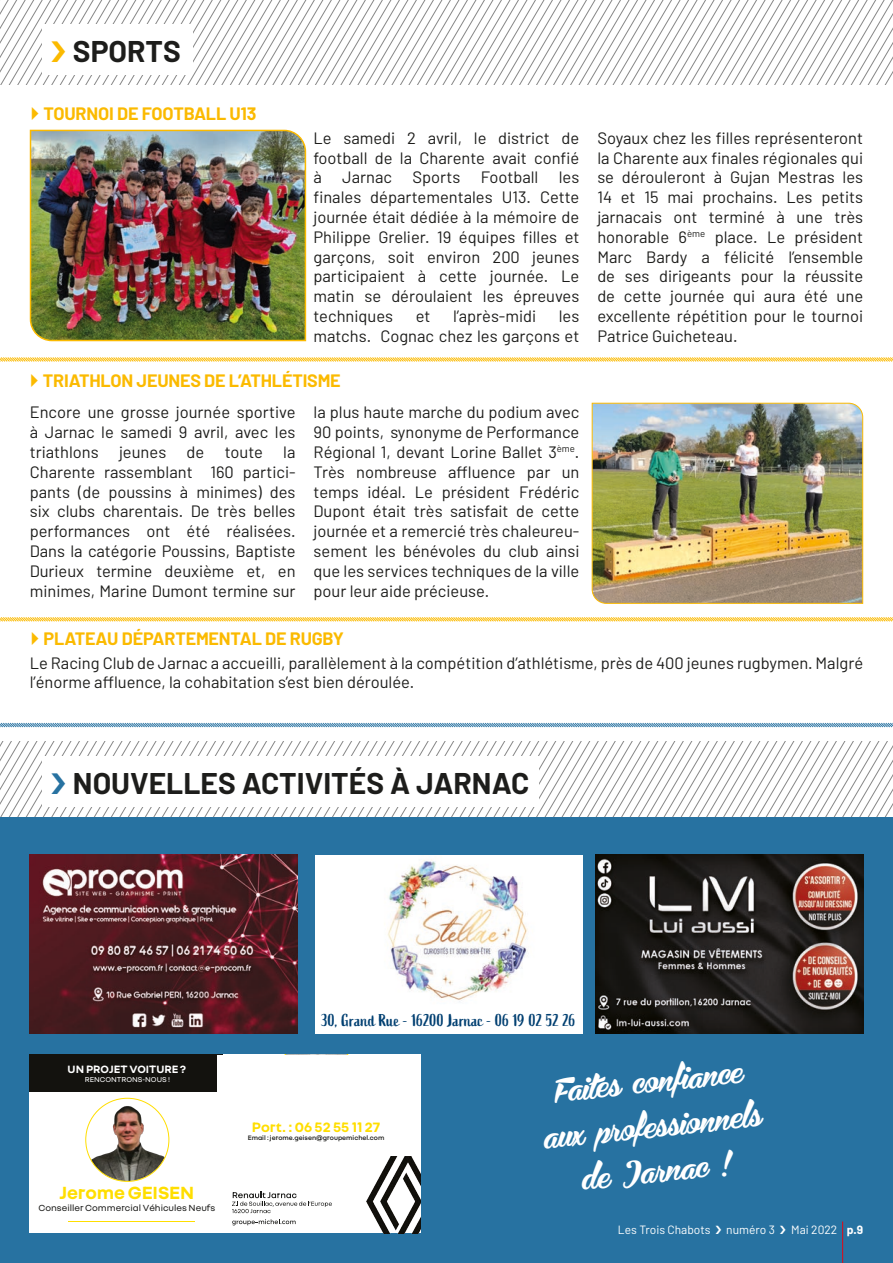
<style>
.page{position:relative;width:893px;height:1263px;background:#fff}
.page>*{position:absolute;margin:0;border:0;box-sizing:border-box;transform-origin:0 0}
.t1{font:30px "Bira PERSONALUSEONLY";color:#fff}
.t2{font:700 30px "Barlow";color:#1d1d1b}
.t3{font:19.05px "Nouvel R Variable";letter-spacing:-.01em;color:#ffde00}
.t4{font:700 18px "Barlow";letter-spacing:-.01em;color:#fbba00}
.t5{font:17.25px "Active";color:#003f71}
.t6{font:16.5px/19.8px "Barlow";color:#1d1d1b;text-align:justify}
.t7{font:14.7px "Nouvel R Variable";color:#ffde00}
.t8{font:12px "Barlow";color:#fff}
.t9{font:11.4px "Nouvel R Variable";color:#fff}
.t10{font:9.45px "Nouvel R Variable";color:#1d1d1b}
.t11{font:7.65px "Nouvel R Variable";color:#fff}
.t12{font:6.9px "Nouvel R Variable";color:#1d1d1b}
.s1{font-weight:700}
</style>
<div class="page">
<div style="left:0;top:843px;width:893px;height:420px;background:#2772a1"></div>
<hr style="left:842px;top:1221px;width:1px;height:42px;background:#e30614">
<img style="left:29px;top:129px;width:278px;height:213px">
<img style="left:591px;top:402px;width:273px;height:202px">
<svg style="left:0;top:357px;width:893px;height:5px;background:#fcdc81"></svg>
<svg style="left:0;top:617px;width:893px;height:5px;background:#fcdc81"></svg>
<img style="left:30px;top:855px;width:268px;height:178px">
<div style="left:315px;top:855px;width:268px;height:179px;background:#fff"></div>
<img style="left:387px;top:859px;width:141px;height:143px">
<img style="left:595px;top:855px;width:268px;height:178px">
<div style="left:30px;top:1054px;width:197px;height:179px;background:#fff"></div>
<div style="left:30px;top:1055px;width:197px;height:37px;background:#13120e"></div>
<img style="left:86px;top:1098px;width:83px;height:83px;border-radius:42px">
<hr style="left:69px;top:1221px;width:126px;height:1px;background:#ffde00">
<div style="left:224px;top:1054px;width:197px;height:179px;background:#fff"></div>
<img style="left:367px;top:1157px;width:53px;height:76px">
<svg style="left:232px;top:1192px;width:100px;height:21px"></svg>
<svg style="left:232px;top:1219px;width:64px;height:6px"></svg>
<div style="left:217px;top:1054px;width:195px;height:56px;background:#fff"></div>
<svg style="left:0;top:0;width:893px;height:85px"></svg>
<svg style="left:0;top:722px;width:893px;height:121px"></svg>
<p class="t2" style="left:73px;top:32px;width:109px">SPORTS</p>
<p class="t4" style="left:44px;top:102px;width:214px">TOURNOI DE FOOTBALL U13</p>
<p class="t6" style="left:313px;top:127px;width:267px">Le samedi 2 avril, le district de football de la Charente avait confié à Jarnac Sports Football les finales départementales U13. Cette journée était dédiée à la mémoire de Philippe Grelier. 19 équipes filles et garçons, soit environ 200 jeunes participaient à cette journée. Le matin se déroulaient les épreuves techniques</p>
<p class="t6" style="left:416px;top:306px;width:16px">et</p>
<p class="t6" style="left:453px;top:306px;width:85px">l’après-midi</p>
<p class="t6" style="left:313px;top:306px;width:267px;text-align:right">les<br>matchs. Cognac chez les garçons et</p>
<p class="t6" style="left:597px;top:127px;width:267px">Soyaux chez les filles représenteront la Charente aux finales régionales qui se dérouleront à Gujan Mestras les 14 et 15 mai prochains. Les petits jarnacais ont terminé à une très honorable 6<sup>ème</sup> place. Le président Marc Bardy a félicité l’ensemble de ses dirigeants pour la réussite de cette journée qui aura été une excellente répétition pour le tournoi Patrice Guicheteau.</p>
<p class="t4" style="left:43px;top:369px;width:299px">TRIATHLON JEUNES DE L’ATHLÉTISME</p>
<p class="t6" style="left:30px;top:402px;width:267px">Encore une grosse journée sportive à Jarnac le samedi 9 avril, avec les triathlons jeunes de toute la Charente rassemblant 160 partici&shy;pants (de poussins à minimes) des six clubs charentais. De très belles performances ont été réalisées.<br>Dans la catégorie Poussins, Baptiste Durieux termine deuxième et, en minimes, Marine Dumont termine sur</p>
<p class="t6" style="left:314px;top:402px;width:267px">la plus haute marche du podium avec 90 points, synonyme de Performance Régional 1, devant Lorine Ballet 3<sup>ème</sup>.<br>Très nombreuse affluence par un temps idéal. Le président Frédéric Dupont était très satisfait de cette journée et a remercié très chaleureu&shy;sement les bénévoles du club ainsi que les services techniques de la ville pour leur aide précieuse.</p>
<p class="t4" style="left:44px;top:627px;width:302px">PLATEAU DÉPARTEMENTAL DE RUGBY</p>
<p class="t6" style="left:30px;top:652px;width:835px">Le Racing Club de Jarnac a accueilli, parallèlement à la compétition d’athlétisme, près de 400 jeunes rugbymen. Malgré l’énorme affluence, la cohabitation s’est bien déroulée.</p>
<p class="t2" style="left:73px;top:764px;width:458px">NOUVELLES ACTIVITÉS À JARNAC</p>
<p class="t9" style="left:68px;top:1062px;width:120px">UN PROJET VOITURE ?</p>
<p class="t11" style="left:85px;top:1074px;width:87px">RENCONTRONS-NOUS !</p>
<p class="t3" style="left:60px;top:1180px;width:136px">Jerome GEISEN</p>
<p class="t10" style="left:38px;top:1202px;width:178px">Conseiller Commercial Véhicules Neufs</p>
<p class="t5" style="left:321px;top:1011px;width:256px">30, Grand Rue - 16200 Jarnac - 06 19 02 52 26</p>
<p class="t7" style="left:252px;top:1117px;width:130px">Port. : 06 52 55 11 27</p>
<p class="t12" style="left:248px;top:1133px;width:138px">Email : jerome.geisen@groupemichel.com</p>
<p class="t1" style="left:550px;top:1069px;width:192px;rotate:-6deg">Faites confi ance</p>
<p class="t1" style="left:541px;top:1115px;width:220px;rotate:-6deg">aux professionnels</p>
<p class="t1" style="left:579px;top:1156px;width:154px;rotate:-6deg">de Jarnac !</p>
<p class="t8" style="left:618px;top:1222px;width:94px">Les Trois Chabots</p>
<p class="t8" style="left:726px;top:1222px;width:50px">numéro 3</p>
<p class="t8" style="left:791px;top:1222px;width:73px">Mai 2022 <span class="s1">p.9</span></p>
</div>
